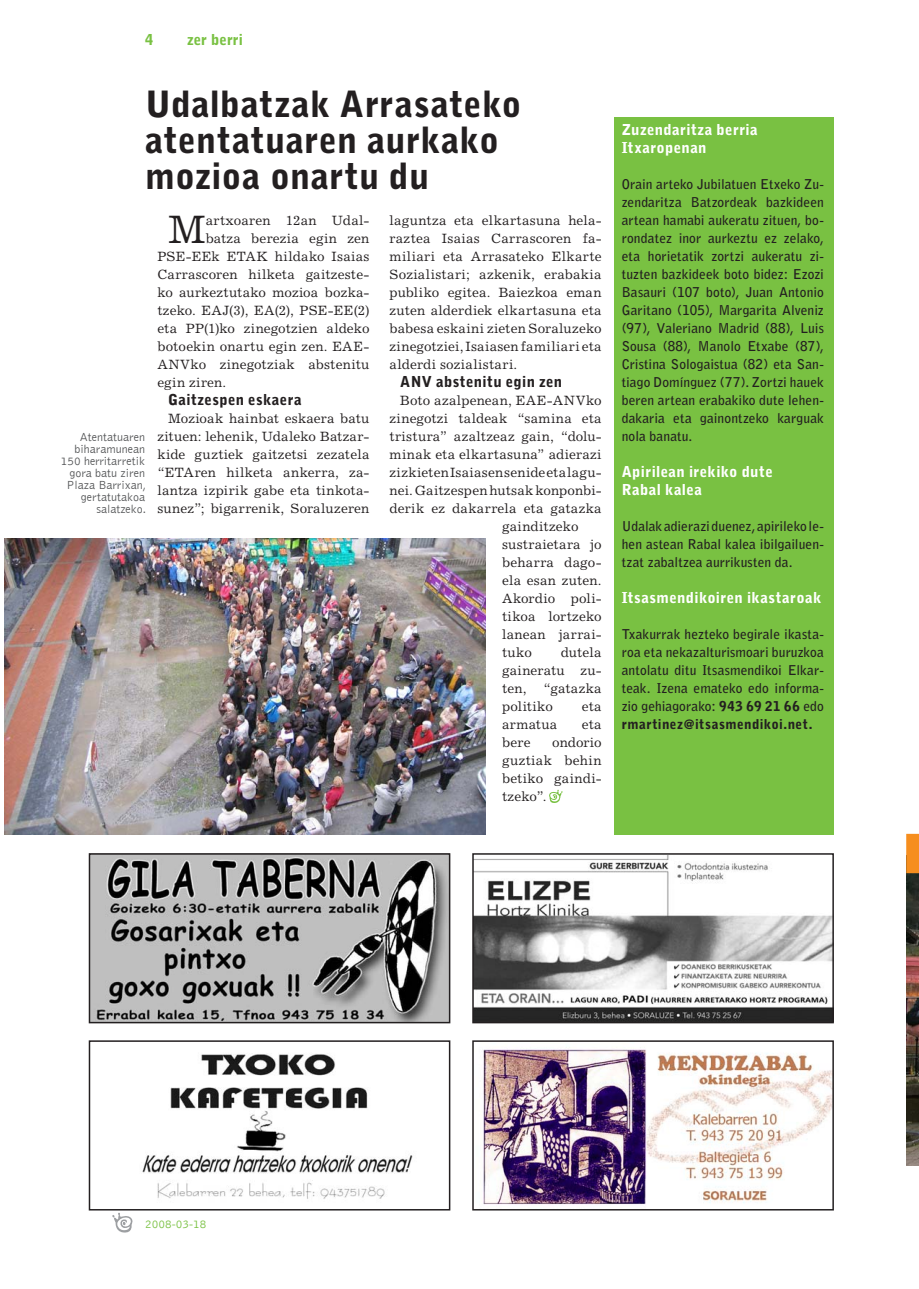
<style>
.page{position:relative;width:919px;height:1289px;background:#fff}
.page>*{position:absolute;margin:0;border:0;box-sizing:border-box;transform-origin:0 0}
.t1{font:39.75px "Excelsior";color:#231f20}
.t2{font:900 36px/36px "Bell Gothic Std";letter-spacing:.01em;color:#231f20}
.t3{font:900 15px/18px "Bell Gothic Std";letter-spacing:.025em;color:#fff}
.t4{font:900 15px "Bell Gothic Std";letter-spacing:.025em;color:#231f20}
.t5{font:900 15px "Bell Gothic Std";color:#79c142}
.t6{font:13.5px/18px "Excelsior";letter-spacing:.015em;color:#231f20;text-align:justify}
.t7{font:700 13.5px/18px "Bell Gothic Std";letter-spacing:.005em;color:#231f20;text-align:justify}
.t8{font:300 12px/12px "Bell Gothic";color:#545557;text-align:right}
.t9{font:300 12px "Bell Gothic";color:#79c142}
.s1{font-weight:900}
</style>
<div class="page">
<svg style="left:112px;top:1212px;width:21px;height:21px"></svg>
<img style="left:906px;top:873px;width:12px;height:292px">
<div style="left:614px;top:117px;width:219px;height:717px;background:#79c142"></div>
<img style="left:142px;top:1053px;width:271px;height:146px">
<div style="left:89px;top:1040px;width:361px;height:170px;border:2px solid #231f20"></div>
<svg style="left:549px;top:789px;width:13px;height:14px"></svg>
<img style="left:483px;top:1047px;width:347px;height:158px">
<div style="left:472px;top:1040px;width:361px;height:170px;border:2px solid #231f20"></div>
<img style="left:5px;top:538px;width:480px;height:296px">
<img style="left:92px;top:856px;width:355px;height:164px">
<div style="left:89px;top:853px;width:361px;height:170px;border:2px solid #231f20"></div>
<img style="left:475px;top:856px;width:355px;height:164px">
<div style="left:472px;top:853px;width:361px;height:170px;border:2px solid #231f20"></div>
<div style="left:906px;top:833px;width:12px;height:40px;background:#f68e1e"></div>
<p class="t5" style="left:145px;top:30px;width:10px">4</p>
<p class="t5" style="left:187px;top:30px;width:57px">zer berri</p>
<h2 class="t2" style="left:145px;top:86px;width:378px">Udalbatzak Arrasateko atentatuaren aurkako mozioa onartu du</h2>
<h1 class="t1" style="left:168px;top:206px;width:39px">M</h1>
<p class="t6" style="left:206px;top:211px;width:165px">artxoaren 12an Udal-</p>
<p class="t6" style="left:389px;top:211px;width:214px">laguntza eta elkartasuna hela&shy;raztea Isaias Carrascoren fa&shy;miliari eta Arrasateko Elkarte Sozialistari; azkenik, erabakia publiko egitea. Baiezkoa eman zuten alderdiek elkartasuna eta babesa eskaini zieten Soraluzeko zinegotziei, Isaiasen familiari eta alderdi sozialistari.</p>
<p class="t4" style="left:400px;top:373px;width:164px">ANV abstenitu egin zen</p>
<p class="t6" style="left:400px;top:391px;width:203px">Boto azalpenean, EAE-ANVko</p>
<p class="t6" style="left:389px;top:409px;width:214px">zinegotzi taldeak “samina eta</p>
<p class="t6" style="left:389px;top:427px;width:214px">tristura” azaltzeaz gain, “dolu-</p>
<p class="t6" style="left:389px;top:445px;width:213px">minak eta elkartasuna” adierazi</p>
<p class="t6" style="left:389px;top:463px;width:214px">zizkieten Isaiasen senide eta lagu-</p>
<p class="t6" style="left:389px;top:481px;width:214px">nei. Gaitzespen hutsak konponbi-</p>
<p class="t6" style="left:389px;top:499px;width:214px">derik ez dakarrela eta gatazka</p>
<p class="t6" style="left:502px;top:517px;width:78px">gainditzeko</p>
<p class="t6" style="left:502px;top:535px;width:101px">sustraietara jo</p>
<p class="t6" style="left:502px;top:553px;width:101px">beharra dago-</p>
<p class="t6" style="left:502px;top:571px;width:101px">ela esan zuten.</p>
<p class="t6" style="left:502px;top:589px;width:101px">Akordio poli-</p>
<p class="t6" style="left:502px;top:607px;width:101px">tikoa lortzeko</p>
<p class="t6" style="left:502px;top:625px;width:101px">lanean jarrai-</p>
<p class="t6" style="left:502px;top:643px;width:31px">tuko</p>
<p class="t6" style="left:206px;top:229px;width:165px">batza berezia egin zen</p>
<p class="t6" style="left:157px;top:247px;width:214px">PSE-EEk ETAK hildako Isaias</p>
<p class="t6" style="left:157px;top:265px;width:214px">Carrascoren hilketa gaitzeste-</p>
<p class="t6" style="left:157px;top:283px;width:214px">ko aurkeztutako mozioa bozka-</p>
<p class="t6" style="left:157px;top:301px;width:213px">tzeko. EAJ(3), EA(2), PSE-EE(2)</p>
<p class="t6" style="left:157px;top:319px;width:213px">eta PP(1)ko zinegotzien aldeko</p>
<p class="t6" style="left:157px;top:337px;width:214px">botoekin onartu egin zen. EAE-</p>
<p class="t6" style="left:157px;top:355px;width:213px">ANVko zinegotziak abstenitu</p>
<p class="t6" style="left:157px;top:373px;width:70px">egin ziren.</p>
<p class="t4" style="left:168px;top:391px;width:135px">Gaitzespen eskaera</p>
<p class="t6" style="left:157px;top:409px;width:214px;text-indent:11px">Mozioak hainbat eskaera batu zituen: lehenik, Udaleko Batzar&shy;kide guztiek gaitzetsi zezatela “ETAren hilketa ankerra, za&shy;lantza izpirik gabe eta tinkota&shy;sunez”; bigarrenik, Soraluzeren</p>
<p class="t8" style="left:61px;top:431px;width:87px">Atentatuaren biharamunean<br>150 herritarretik gora batu ziren<br>Plaza Barrixan, gertatutakoa salatzeko.</p>
<p class="t6" style="left:502px;top:643px;width:101px;text-indent:59px">dutela gaineratu zu&shy;ten,</p>
<p class="t6" style="left:502px;top:679px;width:101px;text-indent:42px">“gatazka politiko</p>
<p class="t6" style="left:582px;top:697px;width:21px">eta</p>
<p class="t6" style="left:502px;top:715px;width:57px">armatua</p>
<p class="t6" style="left:582px;top:715px;width:21px">eta</p>
<p class="t6" style="left:502px;top:733px;width:30px">bere</p>
<p class="t6" style="left:502px;top:733px;width:101px;text-indent:50px">ondorio guztiak behin betiko gaindi&shy;tzeko”.</p>
<p class="t3" style="left:621px;top:121px;width:137px">Zuzendaritza berria<br>Itxaropenan</p>
<p class="t7" style="left:621px;top:175px;width:204px">Orain arteko Jubilatuen Etxeko Zu&shy;zendaritza Batzordeak bazkideen artean hamabi aukeratu zituen, bo&shy;rondatez inor aurkeztu ez zelako, eta horietatik zortzi aukeratu zi&shy;tuzten bazkideek boto bidez: Ezozi Basauri (107 boto), Juan Antonio Garitano (105), Margarita Alveniz (97), Valeriano Madrid (88), Luis Sousa (88), Manolo Etxabe (87), Cristina Sologaistua (82) eta San&shy;tiago Domínguez (77). Zortzi hauek beren artean erabakiko dute lehen&shy;dakaria eta gainontzeko karguak nola banatu.</p>
<p class="t3" style="left:621px;top:463px;width:153px">Apirilean irekiko dute<br>Rabal kalea</p>
<p class="t7" style="left:621px;top:517px;width:204px">Udalak adierazi duenez, apirileko le&shy;hen astean Rabal kalea ibilgailuen&shy;tzat zabaltzea aurrikusten da.</p>
<p class="t3" style="left:621px;top:589px;width:201px">Itsasmendikoiren ikastaroak</p>
<p class="t7" style="left:621px;top:625px;width:204px">Txakurrak hezteko begirale ikasta&shy;roa eta nekazalturismoari buruzkoa antolatu ditu Itsasmendikoi Elkar&shy;teak. Izena emateko edo informa&shy;zio gehiagorako: <span class="s1">943 69 21 66</span> edo <span class="s1">rmartinez@itsasmendikoi.net.</span></p>
<p class="t9" style="left:145px;top:1217px;width:63px">2008-03-18</p>
</div>
